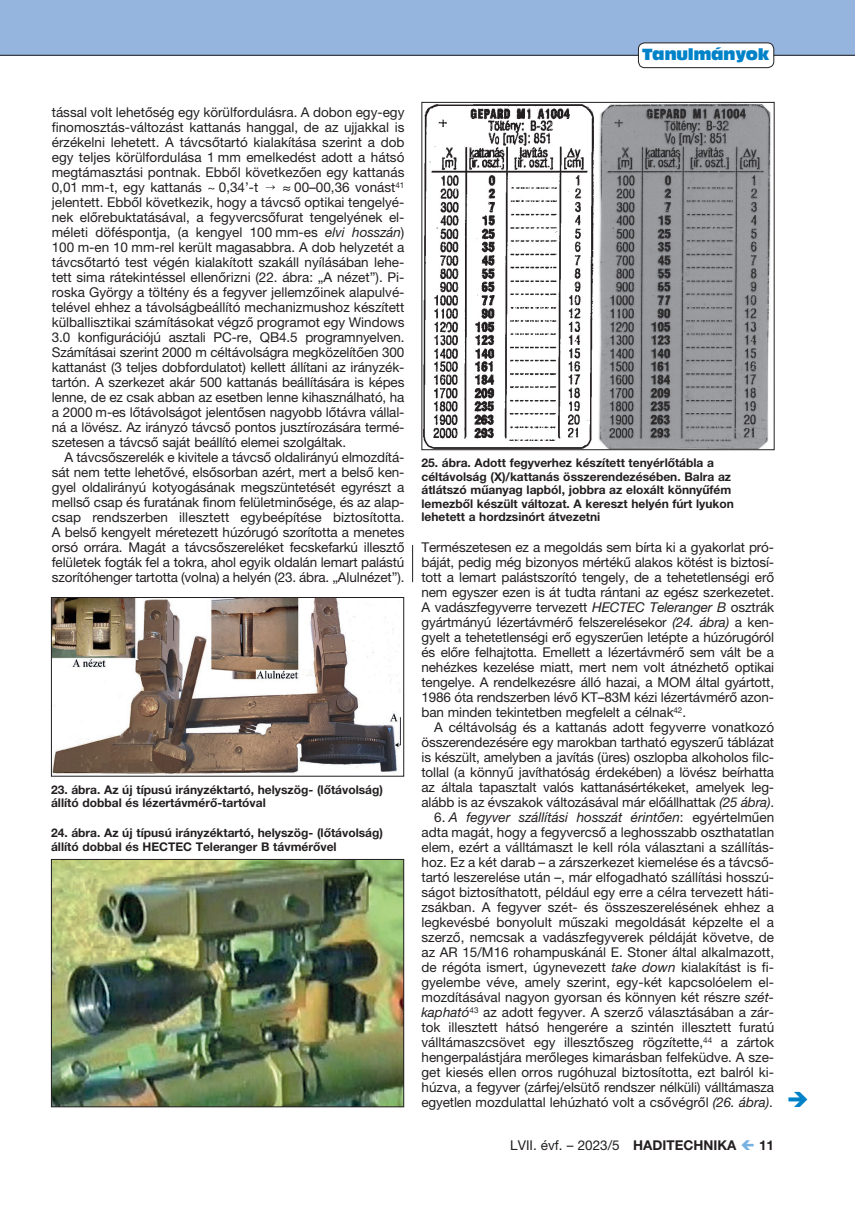
<style>
.page{position:relative;width:855px;height:1212px;background:#fff}
.page>*{position:absolute;margin:0;border:0;box-sizing:border-box;transform-origin:0 0}
.t1{font:15px "Antique Olive Compact";letter-spacing:-.02em;color:#0082c8}
.t2{font:13.5px/15px "Helvetica Neue LT Pro";letter-spacing:-.01em;color:#231f20;text-align:justify}
.t3{font:700 13.5px "Helvetica Neue LT Pro";color:#231f20}
.t4{font:700 12px/13.5px "Helvetica Neue LT Pro";color:#231f20}
.s1{font-family:"M Ma Arrow"}
.s2{font-style:italic}
.s3{font-weight:700}
</style>
<div class="page">
<div style="left:0;top:0;width:855px;height:55px;background:#95b5de"></div>
<hr style="left:0;top:55px;width:855px;height:1px;background:#231f20">
<div style="left:638px;top:43px;width:135px;height:25px;background:#fff;border-radius:6px"></div>
<div style="left:638px;top:43px;width:136px;height:25px;border:1px solid #231f20;border-radius:6px"></div>
<img style="left:53px;top:599px;width:347px;height:175px">
<div style="left:51px;top:597px;width:353px;height:179px;border:1px solid #231f20"></div>
<img style="left:53px;top:861px;width:349px;height:244px">
<div style="left:51px;top:859px;width:353px;height:248px;border:1px solid #231f20"></div>
<img style="left:423px;top:104px;width:171px;height:344px">
<img style="left:598px;top:104px;width:172px;height:344px">
<div style="left:421px;top:102px;width:353px;height:348px;border:1px solid #231f20"></div>
<hr style="left:412px;top:545px;width:1px;height:37px;background:#231f20">
<p class="t1" style="left:642px;top:44px;width:129px">Tanulmányok</p>
<p class="t2" style="left:52px;top:105px;width:354px">tással volt lehetőség egy körülfordulásra. A dobon egy-egy finomosztás-változást kattanás hanggal, de az ujjakkal is érzékelni lehetett. A távcsőtartó kialakítása szerint a dob egy teljes körülfordulása 1 mm emelkedést adott a hátsó megtámasztási pontnak. Ebből következően egy kattanás 0,01 mm-t, egy kattanás ~ 0,34’-t <span class="s1">"</span> ≈ 00–00,36 vonást<sup>41 </sup>jelentett. Ebből következik, hogy a távcső optikai tengelyé&shy;nek előrebuktatásával, a fegyvercsőfurat tengelyének el&shy;méleti döféspontja, (a kengyel 100 mm-es <span class="s2">elvi hosszán</span>)<br>100 m-en 10 mm-rel került magasabbra. A dob helyzetét a távcsőtartó test végén kialakított szakáll nyílásában lehe&shy;tett sima rátekintéssel ellenőrizni (22. ábra: „A nézet”). Pi&shy;roska György a töltény és a fegyver jellemzőinek alapulvé&shy;telével ehhez a távolságbeállító mechanizmushoz készített külballisztikai számításokat végző programot egy Windows 3.0 konfigurációjú asztali PC-re, QB4.5 programnyelven.<br>Számításai szerint 2000 m céltávolságra megközelítően 300 kattanást (3 teljes dobfordulatot) kellett állítani az irányzék&shy;tartón. A szerkezet akár 500 kattanás beállítására is képes lenne, de ez csak abban az esetben lenne kihasználható, ha a 2000 m-es lőtávolságot jelentősen nagyobb lőtávra vállal&shy;ná a lövész. Az irányzó távcső pontos jusztírozására termé&shy;szetesen a távcső saját beállító elemei szolgáltak.</p>
<p class="t2" style="left:52px;top:450px;width:354px;text-indent:13px">A távcsőszerelék e kivitele a távcső oldalirányú elmozdítá&shy;sát nem tette lehetővé, elsősorban azért, mert a belső ken&shy;gyel oldalirányú kotyogásának megszüntetését egyrészt a mellső csap és furatának finom felületminősége, és az alap&shy;csap rendszerben illesztett egybeépítése biztosította.<br>A belső kengyelt méretezett húzórugó szorította a menetes orsó orrára. Magát a távcsőszereléket fecskefarkú illesztő felületek fogták fel a tokra, ahol egyik oldalán lemart palástú szorítóhenger tartotta (volna) a helyén (23. ábra. „Alulnézet”).</p>
<p class="t4" style="left:51px;top:782px;width:333px">23. ábra. Az új típusú irányzéktartó, helyszög- (lőtávolság) állító dobbal és lézertávmérő-tartóval</p>
<p class="t4" style="left:51px;top:826px;width:333px">24. ábra. Az új típusú irányzéktartó, helyszög- (lőtávolság) állító dobbal és HECTEC Teleranger B távmérővel</p>
<p class="t4" style="left:421px;top:456px;width:314px">25. ábra. Adott fegyverhez készített tenyérlőtábla a céltávolság (X)/kattanás összerendezésében. Balra az átlátszó műanyag lapból, jobbra az eloxált könnyűfém lemezből készült változat. A kereszt helyén fúrt lyukon lehetett a hordzsinórt átvezetni</p>
<p class="t2" style="left:421px;top:540px;width:354px">Természetesen ez a megoldás sem bírta ki a gyakorlat pró&shy;báját, pedig még bizonyos mértékű alakos kötést is biztosí&shy;tott a lemart palástszorító tengely, de a tehetetlenségi erő nem egyszer ezen is át tudta rántani az egész szerkezetet.<br>A vadászfegyverre tervezett <span class="s2">HECTEC Teleranger B</span> osztrák gyártmányú lézertávmérő felszerelésekor <span class="s2">(24. ábra)</span> a ken&shy;gyelt a tehetetlenségi erő egyszerűen letépte a húzórugóról és előre felhajtotta. Emellett a lézertávmérő sem vált be a nehézkes kezelése miatt, mert nem volt átnézhető optikai tengelye. A rendelkezésre álló hazai, a MOM által gyártott, 1986 óta rendszerben lévő KT–83M kézi lézertávmérő azon&shy;ban minden tekintetben megfelelt a célnak<sup>42</sup>.</p>
<p class="t2" style="left:421px;top:720px;width:354px;text-indent:13px">A céltávolság és a kattanás adott fegyverre vonatkozó összerendezésére egy marokban tartható egyszerű táblázat is készült, amelyben a javítás (üres) oszlopba alkoholos filc&shy;tollal (a könnyű javíthatóság érdekében) a lövész beírhatta az általa tapasztalt valós kattanásértékeket, amelyek leg&shy;alább is az évszakok változásával már előállhattak <span class="s2">(25 ábra)</span>.</p>
<p class="t2" style="left:421px;top:810px;width:354px;text-indent:13px">6. <span class="s2">A fegyver szállítási hosszát érintően</span>: egyértelműen adta magát, hogy a fegyvercső a leghosszabb oszthatatlan elem, ezért a válltámaszt le kell róla választani a szállítás&shy;hoz. Ez a két darab – a zárszerkezet kiemelése és a távcső&shy;tartó leszerelése után –, már elfogadható szállítási hosszú&shy;ságot biztosíthatott, például egy erre a célra tervezett háti&shy;zsákban. A fegyver szét- és összeszerelésének ehhez a legkevésbé bonyolult műszaki megoldását képzelte el a szerző, nemcsak a vadászfegyverek példáját követve, de az AR 15/M16 rohampuskánál E. Stoner által alkalmazott, de régóta ismert, úgynevezett <span class="s2">take down</span> kialakítást is fi&shy;gyelembe véve, amely szerint, egy-két kapcsolóelem el&shy;mozdításával nagyon gyorsan és könnyen két részre <span class="s2">szét&shy;kapható</span><sup>43</sup> az adott fegyver. A szerző választásában a zár&shy;tok illesztett hátsó hengerére a szintén illesztett furatú válltámaszcsövet egy illesztőszeg rögzítette,<sup>44</sup> a zártok hengerpalástjára merőleges kimarásban felfeküdve. A sze&shy;get kiesés ellen orros rugóhuzal biztosította, ezt balról ki&shy;húzva, a fegyver (zárfej/elsütő rendszer nélküli) válltámasza egyetlen mozdulattal lehúzható volt a csővégről <span class="s2">(26. ábra)</span>.</p>
<p class="t2" style="left:510px;top:1137px;width:228px">LVII. évf. – 2023/5 <span class="s3">HADITECHNIKA</span></p>
<p class="t3" style="left:759px;top:1137px;width:17px">11</p>
</div>
